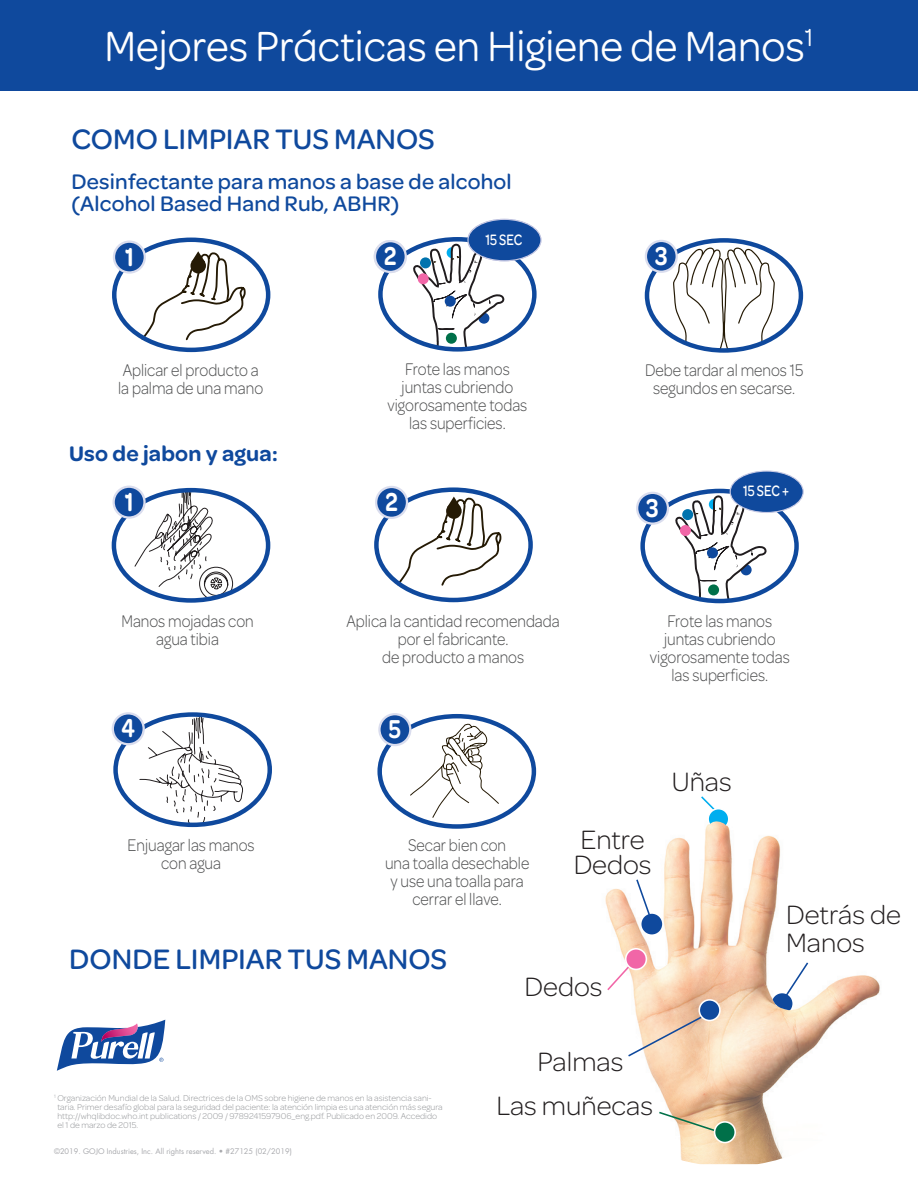
<style>
.page{position:relative;width:918px;height:1188px;background:#fff}
.page>*{position:absolute;margin:0;border:0;box-sizing:border-box;transform-origin:0 0}
.t1{font:45px "Omnes";color:#fff;scale:.95 1}
.t2{font:500 30px "Omnes";color:#0f499d}
.t3{font:300 28.35px/28.3px "Omnes";color:#231f20}
.t4{font:600 27.6px "Omnes";color:#fff;scale:.8 1}
.t5{font:500 22.5px/22.5px "Omnes";letter-spacing:.01em;color:#0f499d}
.t6{font:600 22.5px "Omnes";letter-spacing:.01em;color:#0f499d}
.t7{font:300 18px/18px "Omnes";color:#4b4c4d;text-align:center;scale:.88 1}
.t8{font:500 16.05px "Omnes";color:#fff;scale:.8 1}
.t9{font:300 9px/9px "Omnes";color:#939598}
.t10{font:7.5px "Futura Std";color:#a8a9ad}
</style>
<div class="page">
<div style="left:0;top:0;width:918px;height:91px;background:#0f499d"></div>
<svg style="left:139px;top:715px;width:105px;height:109px"></svg>
<div style="left:113px;top:712px;width:159px;height:115px;border:4px solid #0f499d;border-radius:50%"></div>
<div style="left:113px;top:713px;width:31px;height:31px;background:#0f499d;border-radius:50%"></div>
<div style="left:112px;top:712px;width:33px;height:33px;border:2px solid #daddee;border-radius:50%"></div>
<div style="left:377px;top:714px;width:159px;height:115px;border:4px solid #0f499d;border-radius:50%"></div>
<div style="left:379px;top:714px;width:31px;height:31px;background:#0f499d;border-radius:50%"></div>
<div style="left:378px;top:713px;width:33px;height:33px;border:2px solid #daddee;border-radius:50%"></div>
<svg style="left:409px;top:723px;width:91px;height:95px"></svg>
<svg style="left:396px;top:496px;width:106px;height:91px"></svg>
<div style="left:374px;top:487px;width:159px;height:115px;border:4px solid #0f499d;border-radius:50%"></div>
<div style="left:376px;top:487px;width:31px;height:31px;background:#0f499d;border-radius:50%"></div>
<div style="left:375px;top:486px;width:33px;height:33px;border:2px solid #daddee;border-radius:50%"></div>
<svg style="left:134px;top:490px;width:100px;height:110px"></svg>
<div style="left:112px;top:488px;width:158px;height:115px;border:4px solid #0f499d;border-radius:50%"></div>
<div style="left:114px;top:487px;width:31px;height:31px;background:#0f499d;border-radius:50%"></div>
<div style="left:112px;top:486px;width:34px;height:33px;border:2px solid #daddee;border-radius:50%"></div>
<svg style="left:673px;top:493px;width:96px;height:110px"></svg>
<div style="left:708px;top:584px;width:11px;height:11px;background:#007049;border-radius:50%"></div>
<div style="left:707px;top:547px;width:11px;height:11px;background:#0f499d;border-radius:50%"></div>
<div style="left:680px;top:525px;width:11px;height:11px;background:#f166a7;border-radius:50%"></div>
<div style="left:682px;top:509px;width:11px;height:11px;background:#0073ae;border-radius:50%"></div>
<div style="left:640px;top:489px;width:159px;height:114px;border:4px solid #0f499d;border-radius:50%"></div>
<div style="left:730px;top:471px;width:73px;height:41px;background:#0f499d;border-radius:50%"></div>
<div style="left:730px;top:470px;width:74px;height:43px;border:1px solid #c6c9e4;border-radius:50%"></div>
<div style="left:637px;top:493px;width:31px;height:31px;background:#0f499d;border-radius:50%"></div>
<div style="left:636px;top:492px;width:33px;height:33px;border:2px solid #daddee;border-radius:50%"></div>
<svg style="left:673px;top:248px;width:102px;height:102px"></svg>
<div style="left:645px;top:238px;width:158px;height:115px;border:4px solid #0f499d;border-radius:50%"></div>
<div style="left:646px;top:241px;width:31px;height:31px;background:#0f499d;border-radius:50%"></div>
<div style="left:645px;top:240px;width:33px;height:33px;border:2px solid #daddee;border-radius:50%"></div>
<svg style="left:141px;top:251px;width:106px;height:90px"></svg>
<div style="left:112px;top:238px;width:158px;height:114px;border:4px solid #0f499d;border-radius:50%"></div>
<div style="left:114px;top:242px;width:31px;height:30px;background:#0f499d;border-radius:50%"></div>
<div style="left:113px;top:241px;width:33px;height:33px;border:2px solid #daddee;border-radius:50%"></div>
<svg style="left:411px;top:241px;width:96px;height:107px"></svg>
<div style="left:446px;top:333px;width:11px;height:11px;background:#007049;border-radius:50%"></div>
<div style="left:445px;top:296px;width:11px;height:11px;background:#0f499d;border-radius:50%"></div>
<div style="left:418px;top:273px;width:11px;height:11px;background:#f166a7;border-radius:50%"></div>
<div style="left:420px;top:257px;width:11px;height:11px;background:#0073ae;border-radius:50%"></div>
<div style="left:378px;top:237px;width:159px;height:115px;border:4px solid #0f499d;border-radius:50%"></div>
<div style="left:468px;top:219px;width:73px;height:42px;background:#0f499d;border-radius:50%"></div>
<div style="left:467px;top:219px;width:75px;height:42px;border:1px solid #c6c9e4;border-radius:50%"></div>
<div style="left:375px;top:241px;width:31px;height:31px;background:#0f499d;border-radius:50%"></div>
<div style="left:374px;top:240px;width:33px;height:33px;border:2px solid #daddee;border-radius:50%"></div>
<svg style="left:57px;top:1020px;width:108px;height:51px"></svg>
<img style="left:605px;top:824px;width:275px;height:340px">
<div style="left:699px;top:1000px;width:21px;height:21px;background:#0f499d;border-radius:50%"></div>
<div style="left:698px;top:999px;width:23px;height:22px;border:2px solid #fff;border-radius:50%"></div>
<svg style="left:606px;top:963px;width:27px;height:29px"></svg>
<svg style="left:701px;top:796px;width:14px;height:14px"></svg>
<svg style="left:635px;top:878px;width:18px;height:45px"></svg>
<div style="left:626px;top:949px;width:20px;height:20px;background:#f166a7;border-radius:50%"></div>
<div style="left:625px;top:948px;width:22px;height:22px;border:2px solid #fff;border-radius:50%"></div>
<svg style="left:708px;top:809px;width:21px;height:20px"></svg>
<div style="left:707px;top:808px;width:23px;height:22px;border:2px solid #fff;border-radius:50%"></div>
<div style="left:641px;top:914px;width:21px;height:20px;background:#0f499d;border-radius:50%"></div>
<svg style="left:626px;top:1015px;width:77px;height:43px"></svg>
<svg style="left:657px;top:1111px;width:64px;height:23px"></svg>
<div style="left:715px;top:1122px;width:20px;height:21px;background:#007049;border-radius:50%"></div>
<div style="left:714px;top:1121px;width:22px;height:22px;border:2px solid #fff;border-radius:50%"></div>
<svg style="left:772px;top:961px;width:38px;height:50px"></svg>
<h1 class="t1" style="left:105px;top:16px;width:748px">Mejores Prácticas en Higiene de Manos<sup>1</sup></h1>
<h2 class="t2" style="left:71px;top:118px;width:365px">COMO LIMPIAR TUS MANOS</h2>
<p class="t5" style="left:71px;top:169px;width:442px">Desinfectante para manos a base de alcohol (Alcohol Based Hand Rub, ABHR)</p>
<p class="t8" style="left:485px;top:228px;width:48px">15 SEC</p>
<h3 class="t4" style="left:125px;top:237px;width:12px">1</h3>
<h3 class="t4" style="left:655px;top:236px;width:17px">3</h3>
<h3 class="t4" style="left:384px;top:236px;width:17px">2</h3>
<p class="t7" style="left:118px;top:360px;width:166px;text-align:left">Aplicar el producto a la palma de una mano</p>
<p class="t6" style="left:69px;top:437px;width:210px">Uso de jabon y agua:</p>
<h3 class="t4" style="left:125px;top:482px;width:12px">1</h3>
<p class="t7" style="left:388px;top:360px;width:160px">Frote las manos juntas cubriendo vigorosamente todas las superficies.</p>
<h3 class="t4" style="left:385px;top:482px;width:17px">2</h3>
<p class="t7" style="left:645px;top:360px;width:181px">Debe tardar al menos 15 segundos en secarse.</p>
<h3 class="t4" style="left:646px;top:488px;width:17px">3</h3>
<p class="t8" style="left:743px;top:480px;width:59px">15 SEC +</p>
<p class="t7" style="left:121px;top:611px;width:152px">Manos mojadas con agua tibia</p>
<h3 class="t4" style="left:121px;top:708px;width:18px">4</h3>
<p class="t7" style="left:128px;top:835px;width:146px">Enjuagar las manos con agua</p>
<p class="t7" style="left:347px;top:611px;width:244px">Aplica la cantidad recomendada por el fabricante.<br>de producto a manos</p>
<h3 class="t4" style="left:389px;top:709px;width:17px">5</h3>
<p class="t7" style="left:385px;top:835px;width:166px">Secar bien con<br>una toalla desechable y use una toalla para cerrar el llave.</p>
<h2 class="t2" style="left:69px;top:939px;width:379px">DONDE LIMPIAR TUS MANOS</h2>
<p class="t7" style="left:650px;top:612px;width:160px">Frote las manos juntas cubriendo vigorosamente todas las superficies.</p>
<h3 class="t3" style="left:574px;top:826px;width:79px;line-height:25.2px">Entre<br>Dedos</h3>
<h3 class="t3" style="left:672px;top:766px;width:61px">Uñas</h3>
<h3 class="t3" style="left:786px;top:900px;width:116px">Detrás de<br>Manos</h3>
<h3 class="t3" style="left:525px;top:971px;width:79px">Dedos</h3>
<p class="t9" style="left:57px;top:1094px;width:387px;text-indent:-3px"><sup>1</sup> Organización Mundial de la Salud. Directrices de la OMS sobre higiene de manos en la asistencia sani&shy;taria. Primer desafío global para la seguridad del paciente: la atención limpia es una atención más segura http://whqlibdoc.who.int publications / 2009 / 9789241597906_eng.pdf. Publicado en 2009. Accedido el 1 de marzo de 2015.</p>
<p class="t10" style="left:54px;top:1147px;width:239px">©2019. GOJO Industries, Inc. All rights reserved. • #27125 (02/2019)</p>
<h3 class="t3" style="left:537px;top:1046px;width:87px">Palmas</h3>
<h3 class="t3" style="left:497px;top:1091px;width:158px">Las muñecas</h3>
</div>
